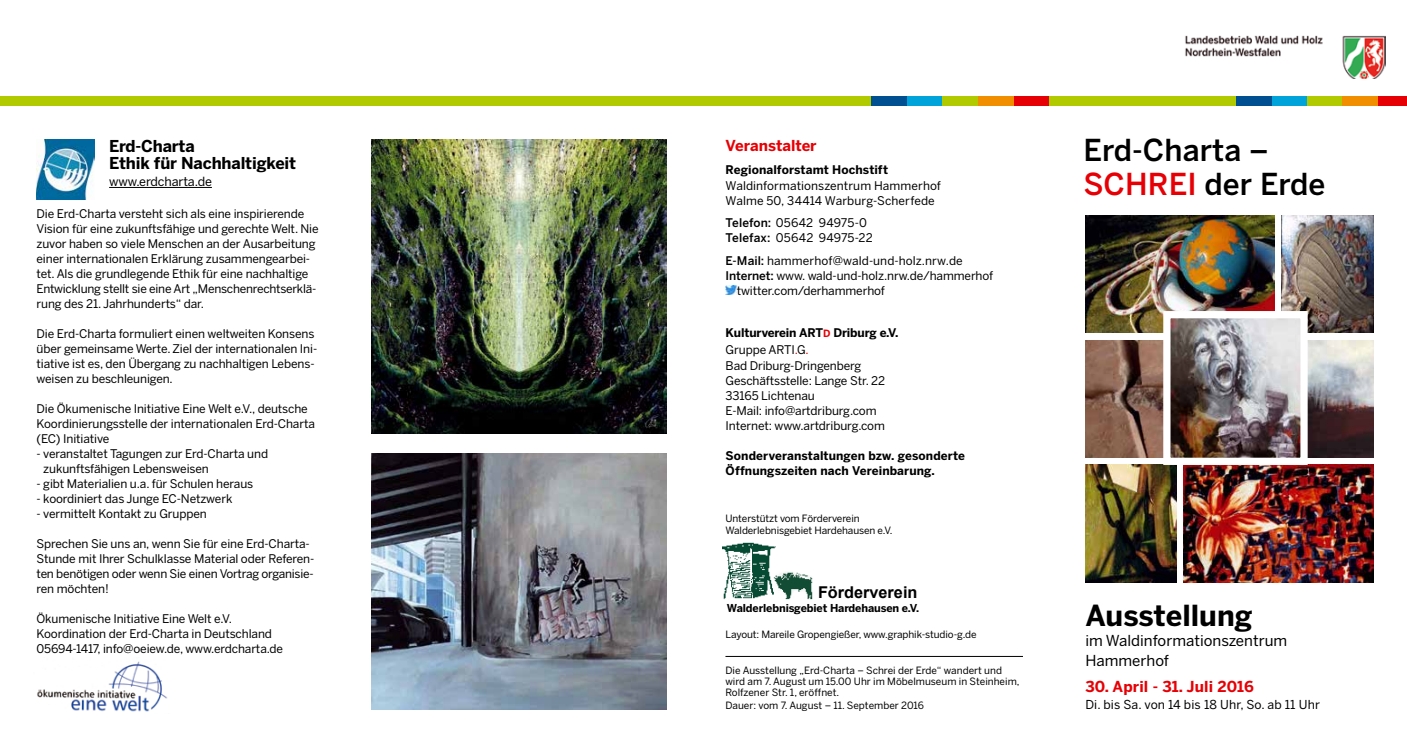
<style>
.page{position:relative;width:1407px;height:745px;background:#fff}
.page>*{position:absolute;margin:0;border:0;box-sizing:border-box;transform-origin:0 0}
.t1{font:500 30px/33.4px "Benton Sans";letter-spacing:.005em;color:#000}
.t2{font:700 28.75px "Benton Sans";color:#000}
.t3{font:700 16.25px/16.9px "Benton Sans";letter-spacing:-.01em;color:#000}
.t4{font:700 16.25px "Arial";color:#000}
.t5{font:15px/20px "Benton Sans";color:#000}
.t6{font:700 15px "Benton Sans";color:#e60005}
.t7{font:12.5px "Benton Sans";letter-spacing:-.01em;color:#000}
.t8{font:12.25px "Benton Sans";letter-spacing:.01em;color:#000}
.t9{font:11.88px/15px "Benton Sans";letter-spacing:-.01em;color:#000}
.t10{font:700 11.88px/15px "Benton Sans";letter-spacing:.01em;color:#000}
.t11{font:11.88px/15px "Benton Sans";letter-spacing:.015em;color:#000}
.t12{font:700 10.88px "Benton Sans";letter-spacing:-.01em;color:#000}
.t13{font:10px/11.2px "Benton Sans";letter-spacing:-.01em;color:#000}
.s1{font-weight:500}
.s2{font-weight:700}
.s3{font-weight:700;font-size:10px;color:#e60005}
.s4{color:#e60005}
</style>
<div class="page">
<img style="left:1185px;top:36px;width:200px;height:43px">
<svg style="left:725px;top:286px;width:11px;height:9px"></svg>
<div style="left:0;top:97px;width:1407px;height:9px;background:#b1ca00"></div>
<div style="left:1271px;top:97px;width:36px;height:9px;background:#00a4da"></div>
<div style="left:1236px;top:97px;width:35px;height:9px;background:#004f91"></div>
<div style="left:1378px;top:97px;width:29px;height:9px;background:#e60005"></div>
<div style="left:1342px;top:97px;width:35px;height:9px;background:#f18e00"></div>
<hr style="left:109px;top:187px;width:103px;height:1px;background:#000">
<img style="left:36px;top:139px;width:59px;height:60px">
<img style="left:37px;top:661px;width:130px;height:51px">
<div style="left:907px;top:97px;width:35px;height:9px;background:#00a4da"></div>
<div style="left:871px;top:97px;width:36px;height:9px;background:#004f91"></div>
<div style="left:1013px;top:97px;width:36px;height:9px;background:#e60005"></div>
<div style="left:978px;top:97px;width:35px;height:9px;background:#f18e00"></div>
<img style="left:372px;top:139px;width:294px;height:294px">
<img style="left:1282px;top:215px;width:91px;height:118px">
<img style="left:1085px;top:340px;width:78px;height:117px">
<img style="left:1307px;top:340px;width:66px;height:117px">
<img style="left:1085px;top:464px;width:91px;height:118px">
<img style="left:1085px;top:215px;width:190px;height:118px">
<img style="left:1183px;top:464px;width:190px;height:118px">
<img style="left:1171px;top:319px;width:128px;height:137px">
<div style="left:1163px;top:311px;width:144px;height:153px;border:7px solid #fff"></div>
<img style="left:372px;top:453px;width:294px;height:256px">
<img style="left:723px;top:542px;width:90px;height:57px">
<hr style="left:725px;top:655px;width:298px;height:1px;background:#000">
<h3 class="t3" style="left:109px;top:137px;width:189px">Erd-Charta<br>Ethik für Nachhaltigkeit</h3>
<p class="t7" style="left:109px;top:174px;width:104px">www.erdcharta.de</p>
<p class="t9" style="left:37px;top:205px;width:284px">Die Erd-Charta versteht sich als eine inspirierende Vision für eine zukunftsfähige und gerechte Welt. Nie zuvor haben so viele Menschen an der Ausarbeitung einer internationalen Erklärung zusammengearbei&shy;tet. Als die grundlegende Ethik für eine nachhaltige Entwicklung stellt sie eine Art „Menschenrechtserklä&shy;rung des 21. Jahrhunderts“ dar.</p>
<p class="t9" style="left:37px;top:325px;width:282px">Die Erd-Charta formuliert einen weltweiten Konsens über gemeinsame Werte. Ziel der internationalen I ni&shy;tiative ist es, den Übergang zu nachhaltigen Lebens&shy;weisen zu beschleunigen.</p>
<p class="t9" style="left:37px;top:400px;width:280px">Die Ökumenische I nitiative Eine Welt e.V., deutsche<br>Koordinierungsstelle der internationalen Erd-Charta (EC) I nitiative</p>
<p class="t9" style="left:43px;top:445px;width:226px;text-indent:-7px">- veranstaltet Tagungen zur Erd-Charta und zukunftsfähigen Lebensweisen</p>
<p class="t9" style="left:37px;top:475px;width:218px">- gibt Materialien u.a. für Schulen heraus</p>
<p class="t9" style="left:37px;top:490px;width:197px">- koordiniert das Junge EC-Netzwerk</p>
<p class="t9" style="left:37px;top:505px;width:172px">- vermittelt Kontakt zu Gruppen</p>
<p class="t9" style="left:37px;top:535px;width:279px">Sprechen Sie uns an, wenn Sie für eine Erd-Charta-Stunde mit I hrer Schulklasse Material oder Referen&shy;ten benötigen oder wenn Sie einen Vortrag organisie&shy;ren möchten!</p>
<p class="t9" style="left:37px;top:610px;width:248px">Ökumenische I nitiative Eine Welt e.V.<br>Koordination der Erd-Charta in Deutschland<br>05694-1417, info@oeiew.de, www.erdcharta.de</p>
<p class="t6" style="left:725px;top:136px;width:92px">Veranstalter</p>
<p class="t10" style="left:725px;top:161px;width:164px">Regionalforstamt Hochstift</p>
<p class="t9" style="left:725px;top:178px;width:217px">Waldinformationszentrum Hammerhof<br>Walme 50, 34414 Warburg-Scherfede</p>
<p class="t11" style="left:725px;top:215px;width:149px"><span class="s1">Telefon:</span> 05642 94975-0<br><span class="s1">Telefax:</span> 05642 94975-22</p>
<p class="t9" style="left:725px;top:253px;width:239px"><span class="s1">E-Mail:</span> hammerhof@wald-und-holz.nrw.de</p>
<p class="t9" style="left:725px;top:268px;width:269px"><span class="s1">Internet:</span> www. wald-und-holz.nrw.de/hammerhof</p>
<p class="t9" style="left:737px;top:283px;width:150px">twitter.com/derhammerhof</p>
<p class="t9" style="left:725px;top:324px;width:174px;line-height:16.2px"><span class="s2">Kulturverein ART</span><span class="s3">D</span> <span class="s2">Driburg e.V.<br></span>Gruppe Arti<span class="s4">.</span>g<span class="s4">.<br></span>Bad Driburg-Dringenberg</p>
<p class="t9" style="left:725px;top:373px;width:161px">Geschäftsstelle: Lange Str. 22<br>33165 Lichtenau<br>E-Mail: info@artdriburg.com<br>I nternet: www.artdriburg.com</p>
<p class="t10" style="left:725px;top:448px;width:241px">Sonderveranstaltungen bzw. gesonderte<br>Öffnungszeiten nach Vereinbarung.</p>
<p class="t13" style="left:725px;top:512px;width:169px">Unterstützt vom Förderverein<br>Walderlebnisgebiet Hardehausen e.V.</p>
<h3 class="t4" style="left:818px;top:580px;width:101px">Förderverein</h3>
<p class="t12" style="left:727px;top:601px;width:194px">Walderlebnisgebiet Hardehausen e.V.</p>
<p class="t13" style="left:725px;top:628px;width:252px">Layout: Mareile Gropengießer, www.graphik-studio-g.de</p>
<p class="t13" style="left:725px;top:664px;width:296px">Die Ausstellung „Erd-Charta – Schrei der Erde“ wandert und wird am 7. August um 15.00 Uhr im Möbelmuseum in Steinheim,<br>Rolfzener Str. 1, eröffnet.</p>
<p class="t13" style="left:725px;top:699px;width:200px">Dauer: vom 7. August – 11. September 2016</p>
<h1 class="t1" style="left:1083px;top:133px;width:243px">Erd-Charta –<br><span class="s4">Schrei</span> der Erde</h1>
<h2 class="t2" style="left:1085px;top:598px;width:169px">Ausstellung</h2>
<p class="t5" style="left:1085px;top:630px;width:203px">im Waldinformationszentrum<br>Hammerhof</p>
<p class="t6" style="left:1085px;top:677px;width:170px">30. April - 31. Juli 2016</p>
<p class="t8" style="left:1085px;top:696px;width:236px">Di. bis Sa. von 14 bis 18 Uhr, So. ab 11 Uhr</p>
</div>
